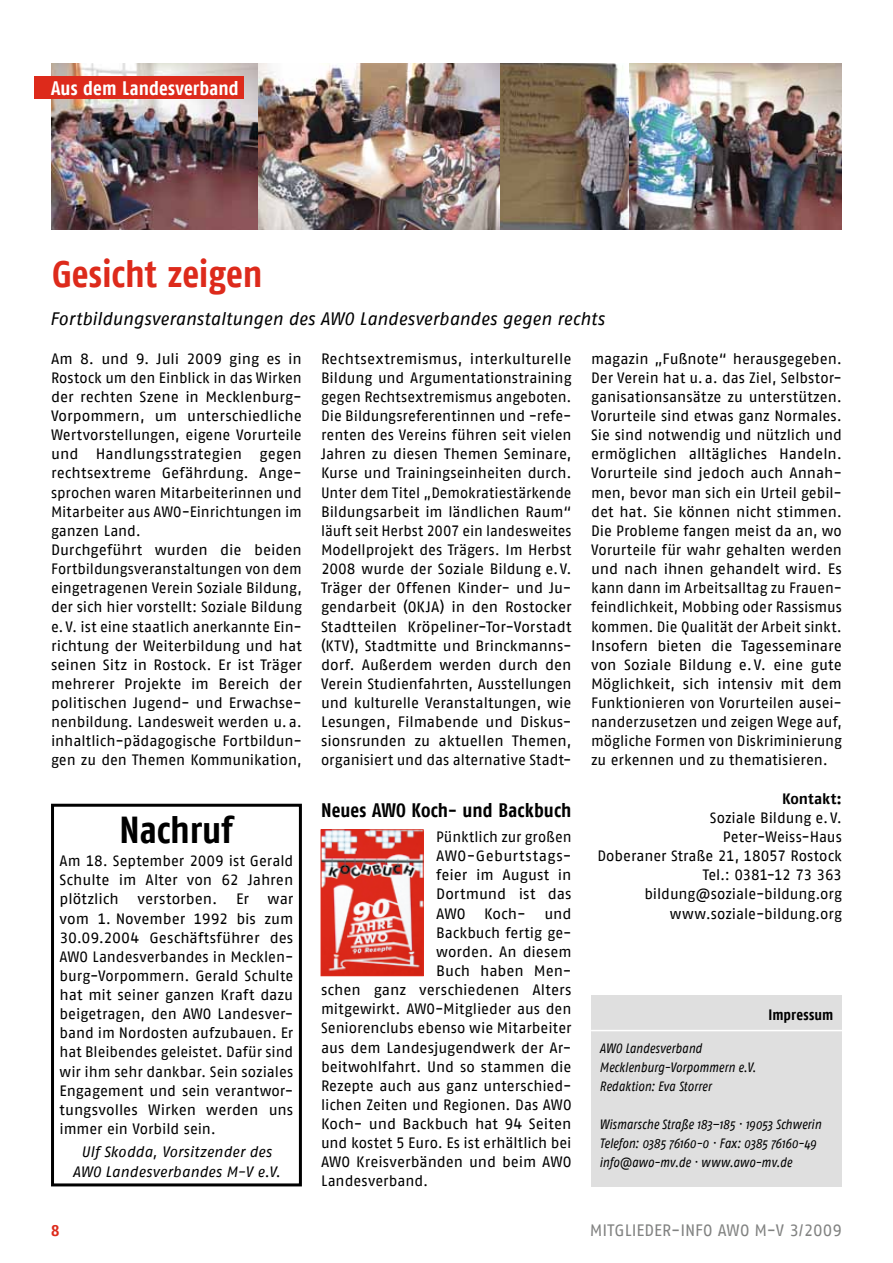
<style>
.page{position:relative;width:893px;height:1263px;background:#fff}
.page>*{position:absolute;margin:0;border:0;box-sizing:border-box;transform-origin:0 0}
.t1{font:700 37.5px "AWO Fago Cond";color:#dd2a1b}
.t2{font:700 37.5px "AWO Fago Cond";color:#000}
.t3{font:700 19.5px "AWO Fago Cond";letter-spacing:.005em;color:#000}
.t4{font:700 19.5px "AWO Fago Cond";letter-spacing:.005em;color:#fff}
.t5{font:italic 18px "AWO Fago Office";letter-spacing:-.005em;color:#000}
.t6{font:16.5px "AWO Fago Office";color:#818281}
.t7{font:700 16.5px "AWO Fago Cond";color:#dd2a1b}
.t8{font:15px/19.2px "AWO Fago Office";letter-spacing:-.005em;color:#000;text-align:justify}
.t9{font:italic 15px/19.2px "AWO Fago Office";color:#000;text-align:center}
.t10{font:15px "AWO Fago Office";letter-spacing:.025em;color:#000}
.t11{font:700 15px "AWO Fago Cond";color:#000}
.t12{font:700 15px "AWO Fago Office";color:#000}
.t13{font:italic 13.5px/19.2px "AWO Fago Cond";letter-spacing:.01em;color:#000}
</style>
<div class="page">
<img style="left:499px;top:63px;width:131px;height:167px">
<img style="left:257px;top:63px;width:242px;height:167px">
<img style="left:51px;top:63px;width:206px;height:167px">
<img style="left:630px;top:63px;width:212px;height:167px">
<div style="left:591px;top:995px;width:251px;height:191px;background:#dfdfdf"></div>
<hr style="left:591px;top:1030px;width:251px;height:1px;background:#fff">
<div style="left:34px;top:77px;width:209px;height:22px;background:#dd2a1b"></div>
<div style="left:51px;top:804px;width:251px;height:382px;border:3px solid #000"></div>
<img style="left:323px;top:831px;width:98px;height:143px">
<div style="left:321px;top:829px;width:102px;height:147px;border:1px solid #dd2a1b"></div>
<h2 class="t4" style="left:51px;top:77px;width:189px">Aus dem Landesverband</h2>
<h1 class="t1" style="left:52px;top:252px;width:212px">Gesicht zeigen</h1>
<p class="t5" style="left:50px;top:309px;width:556px">Fortbildungsveranstaltungen des AWO Landesverbandes gegen rechts</p>
<p class="t8" style="left:51px;top:349px;width:252px;text-align:left">Am 8. und 9. Juli 2009 ging es in Rostock um den Einblick in das Wirken der rechten Szene in Mecklenburg-Vorpommern, um unterschiedliche Wertvorstellungen, eigene Vorurteile und Handlungsstrategien gegen rechtsextreme Gefährdung. Ange&shy;sprochen waren Mitarbeiterinnen und Mitarbeiter aus AWO-Einrichtungen im ganzen Land.<br>Durchgeführt wurden die beiden Fortbildungsveranstaltungen von dem eingetragenen Verein Soziale Bildung, der sich hier vorstellt: Soziale Bildung e.V. ist eine staatlich anerkannte Ein&shy;richtung der Weiterbildung und hat seinen Sitz in Rostock. Er ist Träger mehrerer Projekte im Bereich der politischen Jugend- und Erwachse&shy;nenbildung. Landesweit werden u.a. inhaltlich-pädagogische Fortbildun&shy;gen zu den Themen Kommunikation,</p>
<p class="t8" style="left:321px;top:349px;width:252px">Rechtsextremismus, interkulturelle Bildung und Argumentationstraining gegen Rechtsextremismus angeboten.<br>Die Bildungsreferentinnen und -refe&shy;renten des Vereins führen seit vielen Jahren zu diesen Themen Seminare, Kurse und Trainingseinheiten durch.<br>Unter dem Titel „Demokratiestärkende Bildungsarbeit im ländlichen Raum“ läuft seit Herbst 2007 ein landesweites Modellprojekt des Trägers. Im Herbst 2008 wurde der Soziale Bildung e.V.<br>Träger der Offenen Kinder- und Ju&shy;gendarbeit (OKJA) in den Rostocker Stadtteilen Kröpeliner-Tor-Vorstadt (KTV), Stadtmitte und Brinckmanns&shy;dorf. Außerdem werden durch den Verein Studienfahrten, Ausstellungen und kulturelle Veranstaltungen, wie Lesungen, Filmabende und Diskus&shy;sionsrunden zu aktuellen Themen, organisiert und das alternative Stadt-</p>
<p class="t8" style="left:591px;top:349px;width:252px">magazin „Fußnote“ herausgegeben.<br>Der Verein hat u.a. das Ziel, Selbstor&shy;ganisationsansätze zu unterstützen.<br>Vorurteile sind etwas ganz Normales.<br>Sie sind notwendig und nützlich und ermöglichen alltägliches Handeln.<br>Vorurteile sind jedoch auch Annah&shy;men, bevor man sich ein Urteil gebil&shy;det hat. Sie können nicht stimmen.<br>Die Probleme fangen meist da an, wo Vorurteile für wahr gehalten werden und nach ihnen gehandelt wird. Es kann dann im Arbeitsalltag zu Frauen&shy;feindlichkeit, Mobbing oder Rassismus kommen. Die Qualität der Arbeit sinkt.<br>Insofern bieten die Tagesseminare von Soziale Bildung e. V. eine gute Möglichkeit, sich intensiv mit dem Funktionieren von Vorurteilen ausei&shy;nanderzusetzen und zeigen Wege auf, mögliche Formen von Diskriminierung zu erkennen und zu thematisieren.</p>
<p class="t12" style="left:782px;top:790px;width:61px">Kontakt:</p>
<p class="t8" style="left:597px;top:808px;width:246px;text-align:right">Soziale Bildung e. V.<br>Peter-Weiss-Haus<br>Doberaner Straße 21, 18057 Rostock<br>Tel.: 0381-12 73 363 bildung@soziale-bildung.org www.soziale-bildung.org</p>
<h2 class="t3" style="left:321px;top:798px;width:252px">Neues AWO Koch- und Backbuch</h2>
<p class="t8" style="left:436px;top:827px;width:137px">Pünktlich zur großen</p>
<p class="t10" style="left:436px;top:847px;width:137px">AWO-Geburtstags-</p>
<p class="t8" style="left:436px;top:865px;width:137px">feier im August in</p>
<p class="t8" style="left:436px;top:884px;width:137px">Dortmund ist das</p>
<p class="t8" style="left:436px;top:903px;width:137px">AWO Koch- und</p>
<p class="t8" style="left:436px;top:923px;width:137px">Backbuch fertig ge-</p>
<p class="t8" style="left:436px;top:942px;width:137px">worden. An diesem</p>
<p class="t8" style="left:436px;top:961px;width:137px">Buch haben Men-</p>
<p class="t8" style="left:321px;top:980px;width:252px">schen ganz verschiedenen Alters</p>
<p class="t8" style="left:321px;top:999px;width:252px">mitgewirkt. AWO-Mitglieder aus den</p>
<p class="t8" style="left:321px;top:1018px;width:252px">Seniorenclubs ebenso wie Mitarbeiter</p>
<p class="t8" style="left:321px;top:1037px;width:252px">aus dem Landesjugendwerk der Ar-</p>
<p class="t8" style="left:321px;top:1057px;width:252px">beitwohlfahrt. Und so stammen die</p>
<p class="t8" style="left:321px;top:1076px;width:252px">Rezepte auch aus ganz unterschied-</p>
<p class="t8" style="left:321px;top:1095px;width:252px">lichen Zeiten und Regionen. Das AWO</p>
<p class="t8" style="left:321px;top:1114px;width:252px">Koch- und Backbuch hat 94 Seiten</p>
<p class="t8" style="left:321px;top:1133px;width:252px">und kostet 5 Euro. Es ist erhältlich bei</p>
<p class="t8" style="left:321px;top:1152px;width:252px">AWO Kreisverbänden und beim AWO</p>
<p class="t8" style="left:321px;top:1171px;width:109px">Landesverband.</p>
<h1 class="t2" style="left:120px;top:808px;width:117px">Nachruf</h1>
<p class="t8" style="left:60px;top:851px;width:235px">Am 18. September 2009 ist Gerald Schulte im Alter von 62 Jahren plötzlich verstorben. Er war vom 1. November 1992 bis zum 30.09.2004 Geschäftsführer des AWO Landesverbandes in Mecklen&shy;burg-Vorpommern. Gerald Schulte hat mit seiner ganzen Kraft dazu beigetragen, den AWO Landesver&shy;band im Nordosten aufzubauen. Er hat Bleibendes geleistet. Dafür sind wir ihm sehr dankbar. Sein soziales Engagement und sein verantwor&shy;tungsvolles Wirken werden uns immer ein Vorbild sein.</p>
<p class="t9" style="left:72px;top:1142px;width:210px">Ulf Skodda, Vorsitzender des<br>AWO Landesverbandes M-V e.V.</p>
<p class="t11" style="left:768px;top:1006px;width:66px">Impressum</p>
<p class="t13" style="left:600px;top:1038px;width:158px">AWO Landesverband<br>Mecklenburg-Vorpommern e.V.<br>Redaktion: Eva Storrer</p>
<p class="t13" style="left:600px;top:1114px;width:223px">Wismarsche Straße 183–185 · 19053 Schwerin<br>Telefon: 0385 76160-0 · Fax: 0385 76160-49 info@awo-mv.de · www.awo-mv.de</p>
<p class="t7" style="left:51px;top:1221px;width:10px">8</p>
<p class="t6" style="left:590px;top:1221px;width:254px">MITGLIEDER-INFO AWO M-V 3/2009</p>
</div>
